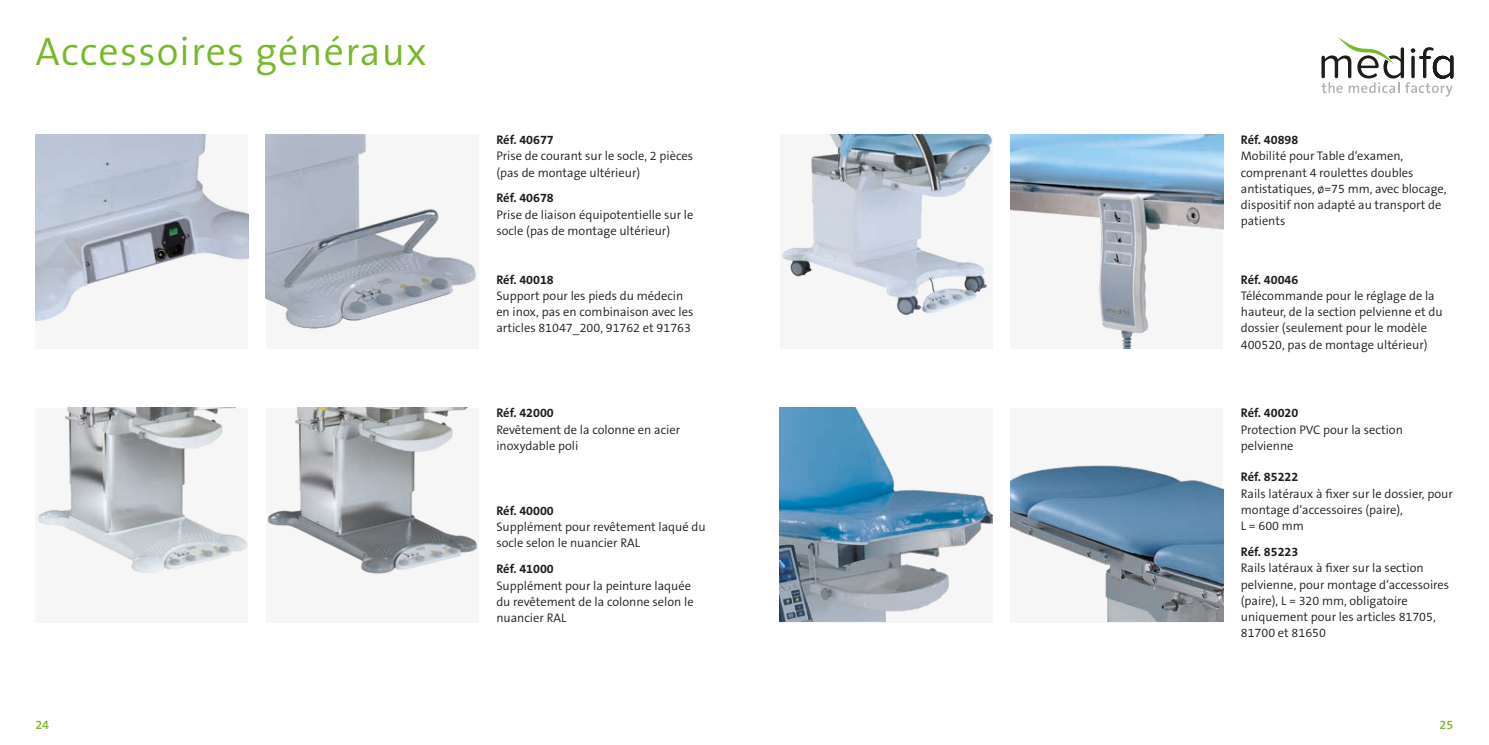
<style>
.page{position:relative;width:1489px;height:745px;background:#fff}
.page>*{position:absolute;margin:0;border:0;box-sizing:border-box;transform-origin:0 0}
.t1{font:300 40px "The Sans B W4";letter-spacing:.03em;color:#76b82a}
.t2{font:300 12.5px/16.2px "The Sans B W4";color:#1d1d1b}
.t3{font:700 12.5px "The Sans B W7";color:#1d1d1b}
.t4{font:600 12.5px "The Sans B W6";color:#76b82a}
</style>
<div class="page">
<img style="left:35px;top:135px;width:213px;height:187px">
<div style="left:35px;top:407px;width:213px;height:214px;background:#f6f6f6"></div>
<img style="left:38px;top:407px;width:209px;height:166px">
<div style="left:266px;top:407px;width:212px;height:214px;background:#f6f6f6"></div>
<img style="left:267px;top:407px;width:210px;height:167px">
<img style="left:1010px;top:135px;width:212px;height:214px">
<img style="left:780px;top:407px;width:212px;height:214px">
<img style="left:266px;top:135px;width:210px;height:194px">
<div style="left:780px;top:135px;width:212px;height:214px;background:#f6f6f6"></div>
<img style="left:782px;top:135px;width:210px;height:180px">
<img style="left:1010px;top:465px;width:212px;height:156px">
<svg style="left:1321px;top:37px;width:132px;height:60px"></svg>
<h1 class="t1" style="left:35px;top:26px;width:393px">Accessoires généraux</h1>
<p class="t3" style="left:496px;top:132px;width:59px">Réf. 40677</p>
<p class="t2" style="left:496px;top:148px;width:198px">Prise de courant sur le socle, 2 pièces (pas de montage ultérieur)</p>
<p class="t3" style="left:496px;top:190px;width:59px">Réf. 40678</p>
<p class="t2" style="left:496px;top:206px;width:199px">Prise de liaison équipotentielle sur le socle (pas de montage ultérieur)</p>
<p class="t3" style="left:496px;top:271px;width:59px">Réf. 40018</p>
<p class="t2" style="left:496px;top:287px;width:198px">Support pour les pieds du médecin en inox, pas en combinaison avec les articles 81047_200, 91762 et 91763</p>
<p class="t3" style="left:496px;top:404px;width:59px">Réf. 42000</p>
<p class="t2" style="left:496px;top:421px;width:185px">Revêtement de la colonne en acier inoxydable poli</p>
<p class="t3" style="left:496px;top:502px;width:59px">Réf. 40000</p>
<p class="t2" style="left:496px;top:518px;width:211px">Supplément pour revêtement laqué du socle selon le nuancier RAL</p>
<p class="t3" style="left:496px;top:560px;width:59px">Réf. 41000</p>
<p class="t2" style="left:496px;top:577px;width:199px">Supplément pour la peinture laquée du revêtement de la colonne selon le nuancier RAL</p>
<p class="t3" style="left:1240px;top:132px;width:59px">Réf. 40898</p>
<p class="t2" style="left:1240px;top:148px;width:207px">Mobilité pour Table d‘examen, comprenant 4 roulettes doubles antistatiques, ø=75 mm, avec blocage, dispositif non adapté au transport de patients</p>
<p class="t3" style="left:1240px;top:271px;width:59px">Réf. 40046</p>
<p class="t2" style="left:1240px;top:287px;width:203px">Télécommande pour le réglage de la hauteur, de la section pelvienne et du dossier (seulement pour le modèle 400520, pas de montage ultérieur)</p>
<p class="t3" style="left:1240px;top:404px;width:59px">Réf. 40020</p>
<p class="t2" style="left:1240px;top:421px;width:164px">Protection PVC pour la section pelvienne</p>
<p class="t3" style="left:1240px;top:469px;width:59px">Réf. 85222</p>
<p class="t2" style="left:1240px;top:485px;width:213px">Rails latéraux à fixer sur le dossier, pour montage d‘accessoires (paire),<br>L = 600 mm</p>
<p class="t3" style="left:1240px;top:543px;width:59px">Réf. 85223</p>
<p class="t2" style="left:1240px;top:559px;width:210px">Rails latéraux à fixer sur la section pelvienne, pour montage d‘accessoires (paire), L = 320 mm, obligatoire uniquement pour les articles 81705,<br>81700 et 81650</p>
<p class="t4" style="left:35px;top:716px;width:15px">24</p>
<p class="t4" style="left:1439px;top:716px;width:15px">25</p>
</div>
